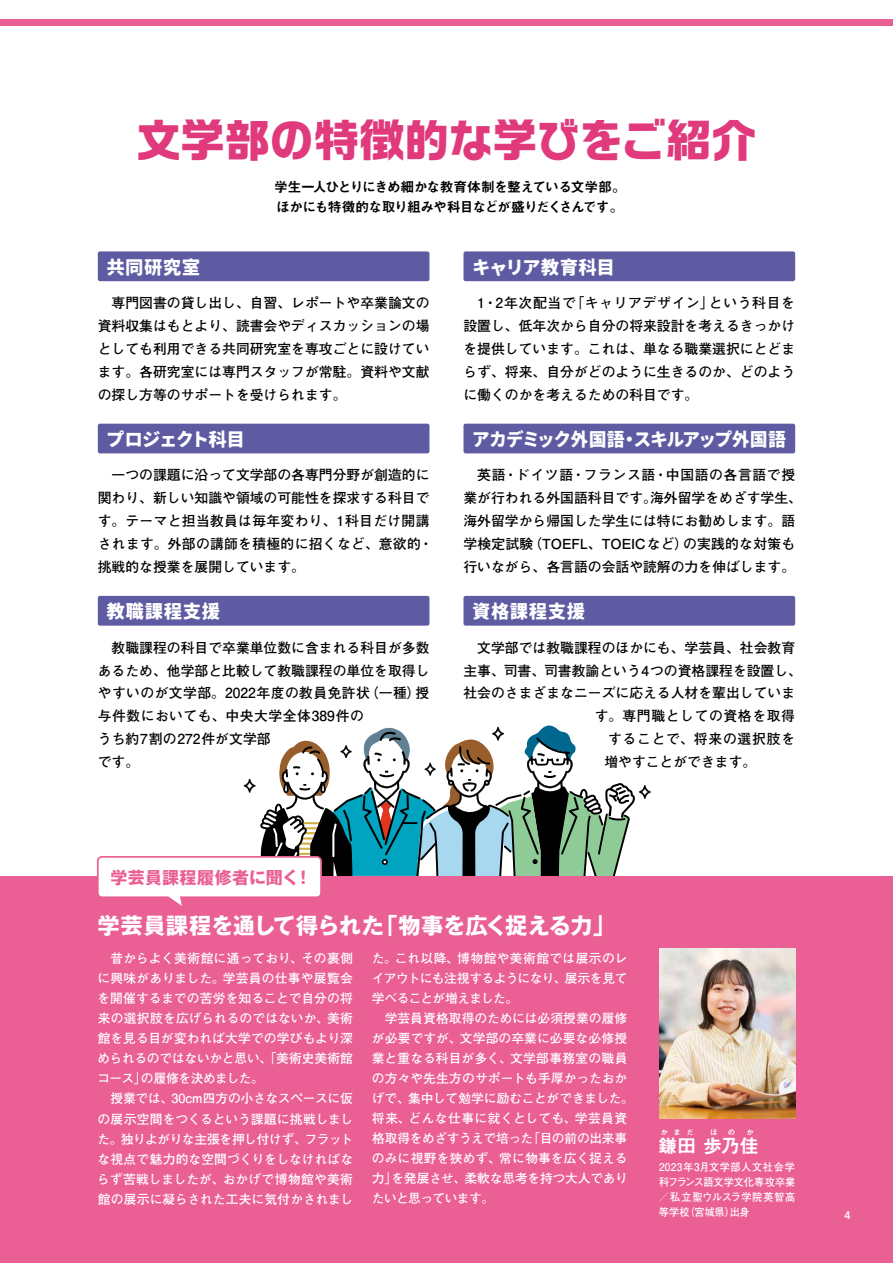
<style>
.page{position:relative;width:893px;height:1263px;background:#fff}
.page>*{position:absolute;margin:0;border:0;box-sizing:border-box;transform-origin:0 0}
.t1{font:700 44.7px "Ro G San Srf Std";letter-spacing:-.005em;color:#e03a7d}
.t2{font:700 22.35px "Gothic MB101 Pro";letter-spacing:-.01em;color:#fff}
.t3{font:19.2px "MOBO";letter-spacing:-.055em;color:#fff}
.t4{font:19.2px "MOBO";letter-spacing:-.105em;color:#fff}
.t5{font:19.2px "MOBO";letter-spacing:-.08em;color:#fff}
.t6{font:19.2px "Midashi Go Pro MB31";color:#fff}
.t7{font:700 16.95px "Gothic MB101 Pro";letter-spacing:.015em;color:#ea6094}
.t8{font:700 13.8px/22.8px "Futo Go B101 Pro";color:#000}
.t9{font:13.8px/19.2px "Midashi Go Pro MB31";letter-spacing:-.055em;color:#000}
.t10{font:700 13.8px "Futo Go B101 Pro";letter-spacing:.045em;color:#000}
.t11{font:700 13.8px "Futo Go B101 Pro";letter-spacing:.055em;color:#000}
.t12{font:700 12.75px/20.1px "Futo Go B101 Pro";color:#fff;text-align:justify}
.t13{font:700 12.6px/20px "Futo Go B101 Pro";color:#fff;text-align:justify}
.t14{font:700 10.65px/14.9px "Futo Go B101 Pro";letter-spacing:.015em;color:#fff;text-align:justify;scale:.95 1}
.t15{font:700 10.65px "Mi Go MB1 Std De";color:#fff}
.t16{font:7.5px "Midashi Go Pro MB31";color:#fff}
</style>
<div class="page">
<div style="left:0;top:876px;width:893px;height:387px;background:#ea6094"></div>
<div style="left:0;top:19px;width:893px;height:7px;background:#ea6094"></div>
<div style="left:98px;top:251px;width:331px;height:30px;background:#5e5ba3;border-radius:2px"></div>
<div style="left:463px;top:251px;width:332px;height:30px;background:#5e5ba3;border-radius:2px"></div>
<div style="left:98px;top:424px;width:331px;height:29px;background:#5e5ba3;border-radius:2px"></div>
<div style="left:463px;top:424px;width:332px;height:29px;background:#5e5ba3;border-radius:2px"></div>
<div style="left:98px;top:596px;width:331px;height:30px;background:#5e5ba3;border-radius:2px"></div>
<div style="left:463px;top:596px;width:332px;height:30px;background:#5e5ba3;border-radius:2px"></div>
<svg style="left:97px;top:725px;width:554px;height:181px"></svg>
<img style="left:659px;top:948px;width:136px;height:170px">
<h1 class="t1" style="left:137px;top:109px;width:621px">文学部の特徴的な学びをご紹介</h1>
<p class="t9" style="left:274px;top:176px;width:353px">学生一人ひとりにきめ細かな教育体制を整えている文学部。ほかにも特徴的な取り組みや科目などが盛りだくさんです。</p>
<h3 class="t3" style="left:106px;top:256px;width:96px">共同研究室</h3>
<p class="t8" style="left:98px;top:290px;width:333px;text-align:justify">　専門図書の貸し出し、自習、レポートや卒業論文の資料収集はもとより、読書会やディスカッションの場としても利用できる共同研究室を専攻ごとに設けています。各研究室には専門スタッフが常駐。資料や文献の探し方等のサポートを受けられます。</p>
<h3 class="t5" style="left:106px;top:428px;width:141px">プロジェクト科目</h3>
<p class="t8" style="left:98px;top:462px;width:337px">　一つの課題に沿って文学部の各専門分野が創造的に関わり、新しい知識や領域の可能性を探求する科目です。テーマと担当教員は毎年変わり、1科目だけ開講されます。外部の講師を積極的に招くなど、意欲的・挑戦的な授業を展開しています。</p>
<h3 class="t3" style="left:106px;top:600px;width:116px">教職課程支援</h3>
<p class="t8" style="left:98px;top:634px;width:333px">　教職課程の科目で卒業単位数に含まれる科目が多数あるため、他学部と比較して教職課程の単位を取得しやすいのが文学部。2022年度の教員免許状（一種）授与件数においても、中央大学全体389件の<br>うち約7割の272件が文学部<br>です。</p>
<h3 class="t3" style="left:472px;top:256px;width:145px">キャリア教育科目</h3>
<p class="t8" style="left:463px;top:290px;width:333px;text-align:justify;text-indent:14px">1・2年次配当で「キャリアデザイン」という科目を設置し、低年次から自分の将来設計を考えるきっかけを提供しています。これは、単なる職業選択にとどまらず、将来、自分がどのように生きるのか、どのように働くのかを考えるための科目です。</p>
<h3 class="t4" style="left:471px;top:428px;width:316px">アカデミック外国語・スキルアップ外国語</h3>
<p class="t8" style="left:463px;top:462px;width:340px">　英語・ドイツ語・フランス語・中国語の各言語で授業が行われる外国語科目です。海外留学をめざす学生、海外留学から帰国した学生には特にお勧めします。語学検定試験（TOEFL、TOEICなど）の実践的な対策も行いながら、各言語の会話や読解の力を伸ばします。</p>
<h3 class="t3" style="left:472px;top:600px;width:115px">資格課程支援</h3>
<p class="t8" style="left:463px;top:634px;width:333px">　文学部では教職課程のほかにも、学芸員、社会教育</p>
<p class="t8" style="left:463px;top:657px;width:340px">主事、司書、司書教諭という4つの資格課程を設置し、</p>
<p class="t8" style="left:463px;top:680px;width:333px">社会のさまざまなニーズに応える人材を輩出していま</p>
<p class="t10" style="left:595px;top:705px;width:202px">す。専門職としての資格を取得</p>
<p class="t11" style="left:608px;top:728px;width:189px">することで、将来の選択肢を</p>
<p class="t8" style="left:604px;top:749px;width:154px">増やすことができます。</p>
<p class="t7" style="left:111px;top:863px;width:203px">学芸員課程履修者に聞く！</p>
<h2 class="t2" style="left:98px;top:907px;width:519px">学芸員課程を通して得られた「物事を広く捉える力」</h2>
<p class="t12" style="left:97px;top:946px;width:257px;text-indent:13px">昔からよく美術館に通っており、その裏側に興味がありました。学芸員の仕事や展覧会を開催するまでの苦労を知ることで自分の将来の選択肢を広げられるのではないか、美術館を見る目が変われば大学での学びもより深められるのではないかと思い、「美術史美術館コース」の履修を決めました。</p>
<p class="t12" style="left:97px;top:1087px;width:258px;text-indent:13px">授業では、30cm四方の小さなスペースに仮の展示空間をつくるという課題に挑戦しました。独りよがりな主張を押し付けず、フラットな視点で魅力的な空間づくりをしなければならず苦戦しましたが、おかげで博物館や美術館の展示に凝らされた工夫に気付かされまし</p>
<p class="t13" style="left:372px;top:946px;width:257px">た。これ以降、博物館や美術館では展示のレイアウトにも注視するようになり、展示を見て学べることが増えました。</p>
<p class="t13" style="left:372px;top:1006px;width:264px;text-align:left;text-indent:13px">学芸員資格取得のためには必須授業の履修が必要ですが、文学部の卒業に必要な必修授業と重なる科目が多く、文学部事務室の職員の方々や先生方のサポートも手厚かったおかげで、集中して勉学に励むことができました。将来、どんな仕事に就くとしても、学芸員資格取得をめざすうえで培った「目の前の出来事のみに視野を狭めず、常に物事を広く捉える力」を発展させ、柔軟な思考を持つ大人でありたいと思っています。</p>
<p class="t16" style="left:661px;top:1126px;width:35px">か ま だ</p>
<p class="t16" style="left:710px;top:1126px;width:9px">ほ</p>
<p class="t16" style="left:728px;top:1126px;width:9px">の</p>
<p class="t16" style="left:746px;top:1126px;width:9px">か</p>
<p class="t14" style="left:659px;top:1158px;width:145px">2023年3月文学部人文社会学科フランス語文学文化専攻卒業／私立聖ウルスラ学院英智高等学校（宮城県）出身</p>
<h3 class="t6" style="left:658px;top:1130px;width:102px">鎌田 歩乃佳</h3>
<p class="t15" style="left:844px;top:1207px;width:7px">4</p>
</div>
